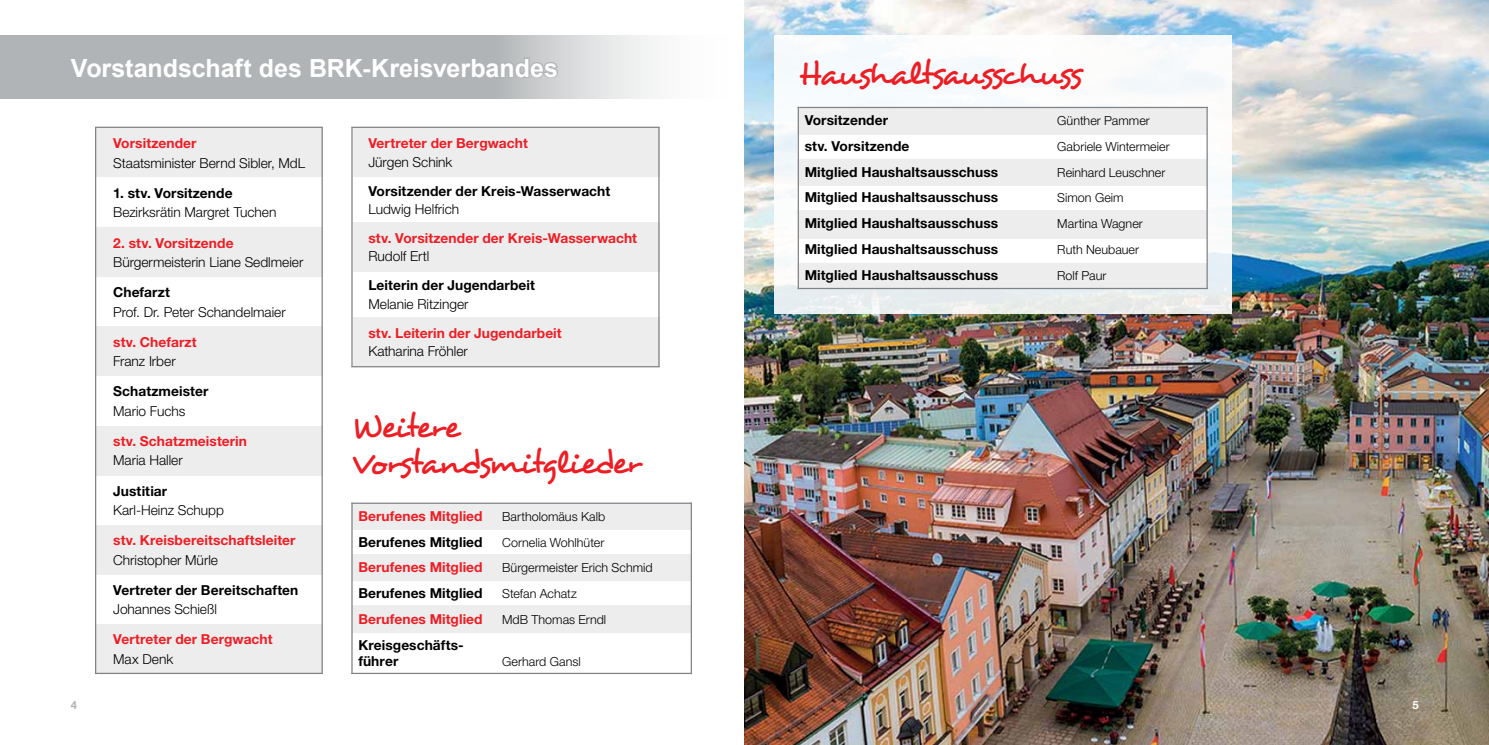
<style>
.page{position:relative;width:1489px;height:745px;background:#fff}
.page>*{position:absolute;margin:0;border:0;box-sizing:border-box;transform-origin:0 0}
.t1{font:33.62px/35.5px "Desyrel";letter-spacing:-.055em;color:#ed1d24}
.t2{font:700 25px "Arial";color:#fff}
.t3{font:700 13.75px/16.2px "Helvetica Neue";letter-spacing:.005em;color:#000}
.t4{font:300 13.75px "Helvetica Neue";color:#000}
.t5{font:700 13.75px "Helvetica Neue";letter-spacing:.005em;color:#ed1d24}
.t6{font:300 12.5px "Helvetica Neue";color:#000}
.t7{font:700 11.25px "Helvetica Neue";color:#b1b4b6}
.t8{font:700 11.25px "Helvetica Neue";color:#fff}
</style>
<div class="page">
<img style="left:744px;top:0;width:744px;height:744px">
<svg style="left:0;top:35px;width:655px;height:64px;background:#bdbfc1"></svg>
<div style="left:67px;top:55px;width:492px;height:25px;background:#b1b4b6"></div>
<div style="left:95px;top:128px;width:228px;height:49px;background:#ededee"></div>
<div style="left:95px;top:227px;width:228px;height:49px;background:#ededee"></div>
<div style="left:95px;top:326px;width:228px;height:49px;background:#ededee"></div>
<div style="left:95px;top:425px;width:228px;height:50px;background:#ededee"></div>
<div style="left:95px;top:525px;width:228px;height:49px;background:#ededee"></div>
<div style="left:95px;top:624px;width:228px;height:49px;background:#ededee"></div>
<hr style="left:95px;top:127px;width:1px;height:546px;background:#808285">
<hr style="left:95px;top:127px;width:228px;height:1px;background:#808285">
<hr style="left:95px;top:672px;width:227px;height:1px;background:#808285">
<hr style="left:321px;top:127px;width:2px;height:546px;background:#808285">
<div style="left:352px;top:127px;width:307px;height:49px;background:#ededee"></div>
<div style="left:352px;top:222px;width:307px;height:50px;background:#ededee"></div>
<div style="left:352px;top:317px;width:307px;height:49px;background:#ededee"></div>
<hr style="left:351px;top:127px;width:308px;height:1px;background:#808285">
<hr style="left:351px;top:366px;width:308px;height:1px;background:#808285">
<hr style="left:351px;top:127px;width:1px;height:239px;background:#808285">
<hr style="left:658px;top:127px;width:1px;height:239px;background:#808285">
<svg style="left:774px;top:35px;width:457px;height:279px;fill:#f6fafb"></svg>
<div style="left:798px;top:107px;width:408px;height:180px;background:#ededee"></div>
<div style="left:797px;top:135px;width:409px;height:23px;background:#fff"></div>
<div style="left:797px;top:186px;width:409px;height:23px;background:#fff"></div>
<div style="left:797px;top:239px;width:409px;height:23px;background:#fff"></div>
<hr style="left:797px;top:107px;width:410px;height:1px;background:#808285">
<hr style="left:797px;top:107px;width:1px;height:182px;background:#808285">
<hr style="left:1206px;top:107px;width:1px;height:182px;background:#808285">
<hr style="left:797px;top:288px;width:410px;height:1px;background:#808285">
<div style="left:352px;top:503px;width:339px;height:155px;background:#ededee"></div>
<div style="left:351px;top:530px;width:340px;height:23px;background:#fff"></div>
<div style="left:351px;top:581px;width:340px;height:23px;background:#fff"></div>
<div style="left:351px;top:632px;width:340px;height:40px;background:#fff"></div>
<hr style="left:351px;top:502px;width:341px;height:1px;background:#808285">
<hr style="left:351px;top:502px;width:1px;height:171px;background:#808285">
<hr style="left:351px;top:672px;width:341px;height:1px;background:#808285">
<hr style="left:690px;top:502px;width:2px;height:171px;background:#808285">
<h2 class="t2" style="left:71px;top:50px;width:488px">Vorstandschaft des BRK-Kreisverbandes</h2>
<p class="t5" style="left:113px;top:135px;width:85px">Vorsitzender</p>
<p class="t4" style="left:113px;top:154px;width:193px">Staatsminister Bernd Sibler, MdL</p>
<p class="t3" style="left:113px;top:184px;width:121px">1. stv. Vorsitzende</p>
<p class="t4" style="left:113px;top:204px;width:165px">Bezirksrätin Margret Tuchen</p>
<p class="t5" style="left:113px;top:234px;width:122px">2. stv. Vorsitzende</p>
<p class="t4" style="left:113px;top:253px;width:192px">Bürgermeisterin Liane Sedlmeier</p>
<p class="t3" style="left:113px;top:283px;width:58px">Chefarzt</p>
<p class="t4" style="left:113px;top:303px;width:174px">Prof. Dr. Peter Schandelmaier</p>
<p class="t5" style="left:113px;top:333px;width:85px">stv. Chefarzt</p>
<p class="t4" style="left:113px;top:352px;width:64px">Franz Irber</p>
<p class="t3" style="left:113px;top:383px;width:97px">Schatzmeister</p>
<p class="t4" style="left:113px;top:402px;width:74px">Mario Fuchs</p>
<p class="t5" style="left:113px;top:432px;width:135px">stv. Schatzmeisterin</p>
<p class="t4" style="left:113px;top:452px;width:71px">Maria Haller</p>
<p class="t3" style="left:113px;top:482px;width:56px">Justitiar</p>
<p class="t4" style="left:113px;top:501px;width:112px">Karl-Heinz Schupp</p>
<p class="t5" style="left:113px;top:531px;width:184px">stv. Kreisbereitschaftsleiter</p>
<p class="t4" style="left:113px;top:551px;width:106px">Christopher Mürle</p>
<p class="t3" style="left:113px;top:581px;width:187px">Vertreter der Bereitschaften</p>
<p class="t4" style="left:113px;top:600px;width:105px">Johannes Schießl</p>
<p class="t5" style="left:113px;top:630px;width:161px">Vertreter der Bergwacht</p>
<p class="t4" style="left:113px;top:650px;width:62px">Max Denk</p>
<p class="t5" style="left:368px;top:135px;width:161px">Vertreter der Bergwacht</p>
<p class="t4" style="left:368px;top:153px;width:85px">Jürgen Schink</p>
<p class="t3" style="left:368px;top:182px;width:243px">Vorsitzender der Kreis-Wasserwacht</p>
<p class="t4" style="left:368px;top:200px;width:92px">Ludwig Helfrich</p>
<p class="t5" style="left:368px;top:229px;width:270px">stv. Vorsitzender der Kreis-Wasserwacht</p>
<p class="t4" style="left:368px;top:248px;width:62px">Rudolf Ertl</p>
<p class="t3" style="left:368px;top:277px;width:168px">Leiterin der Jugendarbeit</p>
<p class="t4" style="left:368px;top:295px;width:102px">Melanie Ritzinger</p>
<p class="t5" style="left:368px;top:324px;width:195px">stv. Leiterin der Jugendarbeit</p>
<p class="t4" style="left:368px;top:342px;width:101px">Katharina Fröhler</p>
<h1 class="t1" style="left:351px;top:409px;width:291px">Weitere<br>Vorstandsmitglieder</h1>
<p class="t5" style="left:358px;top:507px;width:126px">Berufenes Mitglied</p>
<p class="t6" style="left:502px;top:508px;width:104px">Bartholomäus Kalb</p>
<p class="t3" style="left:358px;top:533px;width:126px">Berufenes Mitglied</p>
<p class="t6" style="left:502px;top:534px;width:104px">Cornelia Wohlhüter</p>
<p class="t5" style="left:358px;top:558px;width:126px">Berufenes Mitglied</p>
<p class="t6" style="left:502px;top:560px;width:152px">Bürgermeister Erich Schmid</p>
<p class="t3" style="left:358px;top:584px;width:126px">Berufenes Mitglied</p>
<p class="t6" style="left:502px;top:585px;width:76px">Stefan Achatz</p>
<p class="t5" style="left:358px;top:610px;width:126px">Berufenes Mitglied</p>
<p class="t6" style="left:502px;top:611px;width:105px">MdB Thomas Erndl</p>
<p class="t3" style="left:358px;top:635px;width:107px">Kreisgeschäfts&shy;führer</p>
<p class="t6" style="left:502px;top:653px;width:80px">Gerhard Gansl</p>
<h1 class="t1" style="left:797px;top:56px;width:286px">Haushaltsausschuss</h1>
<p class="t3" style="left:804px;top:111px;width:85px">Vorsitzender</p>
<p class="t6" style="left:1057px;top:113px;width:94px">Günther Pammer</p>
<p class="t3" style="left:804px;top:137px;width:106px">stv. Vorsitzende</p>
<p class="t6" style="left:1057px;top:138px;width:114px">Gabriele Wintermeier</p>
<p class="t3" style="left:804px;top:163px;width:195px">Mitglied Haushaltsausschuss</p>
<p class="t6" style="left:1057px;top:164px;width:109px">Reinhard Leuschner</p>
<p class="t3" style="left:804px;top:189px;width:195px">Mitglied Haushaltsausschuss</p>
<p class="t6" style="left:1057px;top:190px;width:68px">Simon Geim</p>
<p class="t3" style="left:804px;top:215px;width:195px">Mitglied Haushaltsausschuss</p>
<p class="t6" style="left:1057px;top:216px;width:87px">Martina Wagner</p>
<p class="t3" style="left:804px;top:241px;width:195px">Mitglied Haushaltsausschuss</p>
<p class="t6" style="left:1057px;top:242px;width:83px">Ruth Neubauer</p>
<p class="t3" style="left:804px;top:266px;width:195px">Mitglied Haushaltsausschuss</p>
<p class="t6" style="left:1057px;top:268px;width:51px">Rolf Paur</p>
<p class="t7" style="left:71px;top:698px;width:8px">4</p>
<p class="t8" style="left:1412px;top:698px;width:8px">5</p>
</div>
